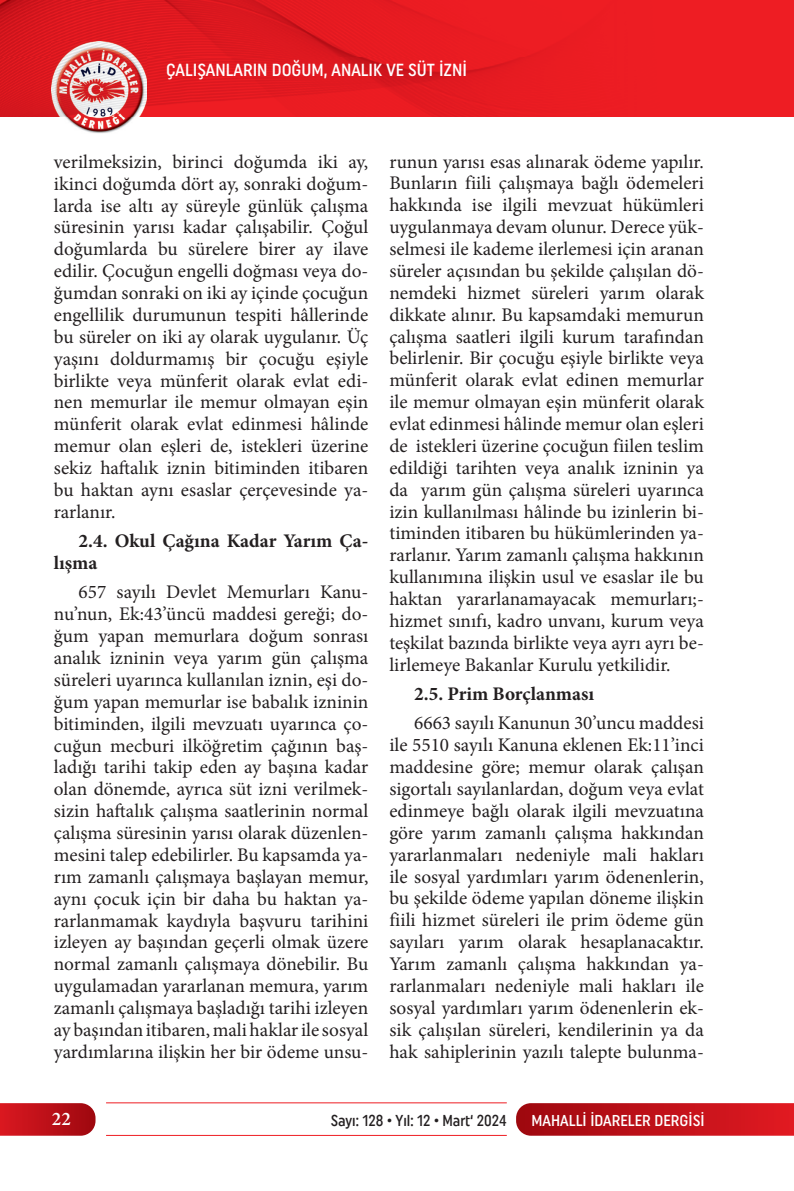
<style>
.page{position:relative;width:794px;height:1191px;background:#fff}
.page>*{position:absolute;margin:0;border:0;box-sizing:border-box;transform-origin:0 0}
.t1{font:19.25px/21.9px "Minion Pro";color:#231f20;text-align:justify}
.t2{font:700 19.25px/21.9px "Minion Pro";color:#231f20}
.t3{font:600 19.25px "Minion Pro";color:#fff}
.t4{font:500 17.5px "Uniform Condensed";color:#fff}
.t5{font:15.75px "Uniform Condensed 2";color:#231f20;scale:.95 1}
.t6{font:500 15.75px "Uniform Condensed";color:#fff}
</style>
<div class="page">
<svg style="left:516px;top:1103px;width:278px;height:32px;background:#c0141c"></svg>
<svg style="left:0;top:1103px;width:95px;height:32px;background:#be171e"></svg>
<hr style="left:106px;top:1102px;width:401px;height:1px;background:#ee1d23">
<hr style="left:106px;top:1135px;width:401px;height:1px;background:#ee1d23">
<img style="left:51px;top:58px;width:96px;height:75px">
<img style="left:0;top:0;width:785px;height:58px">
<img style="left:0;top:58px;width:51px;height:59px">
<img style="left:147px;top:58px;width:638px;height:59px">
<p class="t4" style="left:166px;top:59px;width:302px">ÇALIŞANLARIN DOĞUM, ANALIK VE SÜT İZNİ</p>
<p class="t1" style="left:54px;top:151px;width:316px">verilmeksizin, birinci doğumda iki ay, ikinci doğumda dört ay, sonraki doğum&shy;larda ise altı ay süreyle günlük çalışma süresinin yarısı kadar çalışabilir. Çoğul doğumlarda bu sürelere birer ay ilave edilir. Çocuğun engelli doğması veya do&shy;ğumdan sonraki on iki ay içinde çocuğun engellilik durumunun tespiti hâllerinde bu süreler on iki ay olarak uygulanır. Üç yaşını doldurmamış bir çocuğu eşiyle birlikte veya münferit olarak evlat edi&shy;nen memurlar ile memur olmayan eşin münferit olarak evlat edinmesi hâlinde memur olan eşleri de, istekleri üzerine sekiz haftalık iznin bitiminden itibaren bu haktan aynı esaslar çerçevesinde ya&shy;rarlanır.</p>
<p class="t2" style="left:54px;top:530px;width:316px;text-indent:25px">2.4. Okul Çağına Kadar Yarım Ça&shy;lışma</p>
<p class="t1" style="left:54px;top:581px;width:316px;text-indent:25px">657 sayılı Devlet Memurları Kanu&shy;nu’nun, Ek:43’üncü maddesi gereği; do&shy;ğum yapan memurlara doğum sonrası analık izninin veya yarım gün çalışma süreleri uyarınca kullanılan iznin, eşi do&shy;ğum yapan memurlar ise babalık izninin bitiminden, ilgili mevzuatı uyarınca ço&shy;cuğun mecburi ilköğretim çağının baş&shy;ladığı tarihi takip eden ay başına kadar olan dönemde, ayrıca süt izni verilmek&shy;sizin haftalık çalışma saatlerinin normal çalışma süresinin yarısı olarak düzenlen&shy;mesini talep edebilirler. Bu kapsamda ya&shy;rım zamanlı çalışmaya başlayan memur, aynı çocuk için bir daha bu haktan ya&shy;rarlanmamak kaydıyla başvuru tarihini izleyen ay başından geçerli olmak üzere normal zamanlı çalışmaya dönebilir. Bu uygulamadan yararlanan memura, yarım zamanlı çalışmaya başladığı tarihi izleyen ay başından itibaren, mali haklar ile sosyal yardımlarına ilişkin her bir ödeme unsu-</p>
<p class="t1" style="left:389px;top:151px;width:316px">runun yarısı esas alınarak ödeme yapılır.<br>Bunların fiili çalışmaya bağlı ödemeleri hakkında ise ilgili mevzuat hükümleri uygulanmaya devam olunur. Derece yük&shy;selmesi ile kademe ilerlemesi için aranan süreler açısından bu şekilde çalışılan dö&shy;nemdeki hizmet süreleri yarım olarak dikkate alınır. Bu kapsamdaki memurun çalışma saatleri ilgili kurum tarafından belirlenir. Bir çocuğu eşiyle birlikte veya münferit olarak evlat edinen memurlar ile memur olmayan eşin münferit olarak evlat edinmesi hâlinde memur olan eşleri de istekleri üzerine çocuğun fiilen teslim edildiği tarihten veya analık izninin ya da yarım gün çalışma süreleri uyarınca izin kullanılması hâlinde bu izinlerin bi&shy;timinden itibaren bu hükümlerinden ya&shy;rarlanır. Yarım zamanlı çalışma hakkının kullanımına ilişkin usul ve esaslar ile bu haktan yararlanamayacak memurları;- hizmet sınıfı, kadro unvanı, kurum veya teşkilat bazında birlikte veya ayrı ayrı be&shy;lirlemeye Bakanlar Kurulu yetkilidir.</p>
<p class="t2" style="left:414px;top:682px;width:181px">2.5. Prim Borçlanması</p>
<p class="t1" style="left:389px;top:712px;width:316px;text-indent:25px">6663 sayılı Kanunun 30’uncu maddesi ile 5510 sayılı Kanuna eklenen Ek:11’inci maddesine göre; memur olarak çalışan sigortalı sayılanlardan, doğum veya evlat edinmeye bağlı olarak ilgili mevzuatına göre yarım zamanlı çalışma hakkından yararlanmaları nedeniyle mali hakları ile sosyal yardımları yarım ödenenlerin, bu şekilde ödeme yapılan döneme ilişkin fiili hizmet süreleri ile prim ödeme gün sayıları yarım olarak hesaplanacaktır.<br>Yarım zamanlı çalışma hakkından ya&shy;rarlanmaları nedeniyle mali hakları ile sosyal yardımları yarım ödenenlerin ek&shy;sik çalışılan süreleri, kendilerinin ya da hak sahiplerinin yazılı talepte bulunma-</p>
<p class="t3" style="left:52px;top:1105px;width:20px">22</p>
<p class="t5" style="left:331px;top:1111px;width:187px">Sayı: 128 • Yıl: 12 • Mart‘ 2024</p>
<p class="t6" style="left:531px;top:1111px;width:175px">MAHALLİ İDARELER DERGİSİ</p>
</div>
